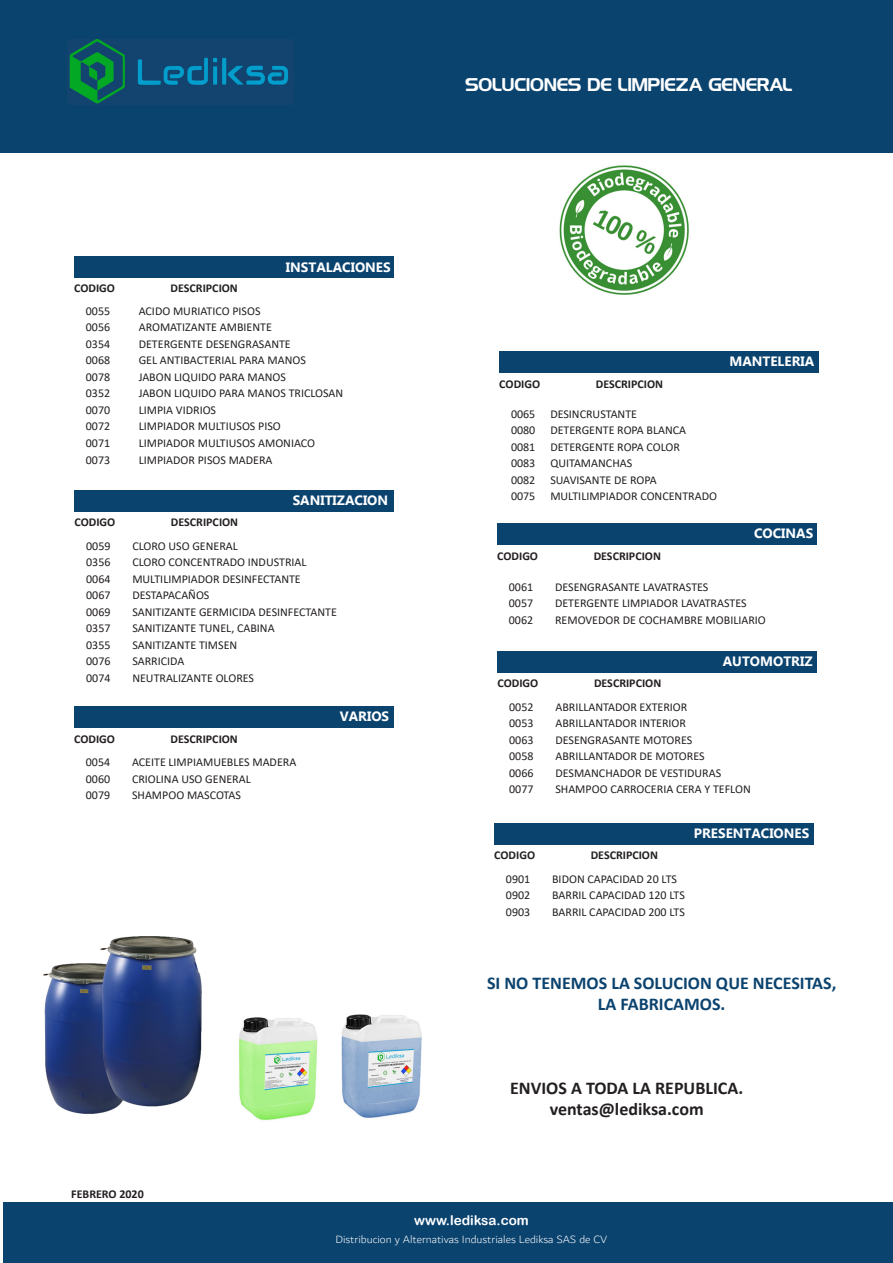
<style>
.page{position:relative;width:893px;height:1263px;background:#fff}
.page>*{position:absolute;margin:0;border:0;box-sizing:border-box;transform-origin:0 0}
.t1{font:67.5px "Myriad Pro";color:#fff}
.t2{font:700 18px/21px "Calibri";color:#0b436f;text-align:center}
.t3{font:700 18px "Calibri";color:#231f20}
.t4{font:16.5px "Highland Gothic FLF";color:#fff}
.t5{font:700 13.5px "Microsoft Tai Le";color:#fff}
.t6{font:13.5px "Arial Rounded MT Bold";color:#fff}
.t7{font:12px "Calibri";color:#231f20}
.t8{font:700 12px "Calibri";color:#231f20}
.t9{font:300 11.4px "Dubai";color:#fff}
</style>
<div class="page">
<div style="left:0;top:0;width:893px;height:153px;background:#0b436f"></div>
<img style="left:69px;top:39px;width:219px;height:65px">
<div style="left:4px;top:1202px;width:889px;height:61px;background:#0b436f"></div>
<div style="left:74px;top:257px;width:320px;height:21px;background:#0b436f"></div>
<div style="left:497px;top:523px;width:320px;height:22px;background:#0b436f"></div>
<div style="left:500px;top:351px;width:319px;height:21px;background:#0b436f"></div>
<div style="left:75px;top:490px;width:319px;height:21px;background:#0b436f"></div>
<img style="left:559px;top:165px;width:130px;height:130px">
<img style="left:341px;top:1014px;width:81px;height:104px">
<img style="left:239px;top:1017px;width:79px;height:104px">
<div style="left:498px;top:651px;width:319px;height:21px;background:#0b436f"></div>
<div style="left:74px;top:706px;width:320px;height:22px;background:#0b436f"></div>
<div style="left:495px;top:823px;width:319px;height:21px;background:#0b436f"></div>
<img style="left:44px;top:936px;width:158px;height:178px">
<h1 class="t1" style="left:468px;top:51px;width:362px">Vision &amp; Plan</h1>
<h3 class="t4" style="left:465px;top:73px;width:329px">SOLUCIONES DE LIMPIEZA GENERAL</h3>
<p class="t5" style="left:286px;top:259px;width:106px">INSTALACIONES</p>
<p class="t8" style="left:74px;top:279px;width:42px">CODIGO</p>
<p class="t8" style="left:171px;top:279px;width:69px">DESCRIPCION</p>
<p class="t7" style="left:86px;top:303px;width:26px">0055</p>
<p class="t7" style="left:86px;top:319px;width:26px">0056</p>
<p class="t7" style="left:86px;top:336px;width:26px">0354</p>
<p class="t7" style="left:86px;top:352px;width:26px">0068</p>
<p class="t7" style="left:86px;top:369px;width:26px">0078</p>
<p class="t7" style="left:86px;top:385px;width:26px">0352</p>
<p class="t7" style="left:86px;top:402px;width:26px">0070</p>
<p class="t7" style="left:86px;top:418px;width:26px">0072</p>
<p class="t7" style="left:86px;top:435px;width:26px">0071</p>
<p class="t7" style="left:86px;top:451px;width:26px">0073</p>
<p class="t7" style="left:139px;top:303px;width:123px">ACIDO MURIATICO PISOS</p>
<p class="t7" style="left:139px;top:319px;width:135px">AROMATIZANTE AMBIENTE</p>
<p class="t7" style="left:139px;top:336px;width:154px">DETERGENTE DESENGRASANTE</p>
<p class="t7" style="left:139px;top:352px;width:169px">GEL ANTIBACTERIAL PARA MANOS</p>
<p class="t7" style="left:139px;top:369px;width:149px">JABON LIQUIDO PARA MANOS</p>
<p class="t7" style="left:139px;top:385px;width:206px">JABON LIQUIDO PARA MANOS TRICLOSAN</p>
<p class="t7" style="left:139px;top:402px;width:79px">LIMPIA VIDRIOS</p>
<p class="t7" style="left:139px;top:418px;width:144px">LIMPIADOR MULTIUSOS PISO</p>
<p class="t7" style="left:139px;top:435px;width:178px">LIMPIADOR MULTIUSOS AMONIACO</p>
<p class="t7" style="left:139px;top:451px;width:135px">LIMPIADOR PISOS MADERA</p>
<p class="t5" style="left:293px;top:492px;width:97px">SANITIZACION</p>
<p class="t8" style="left:74px;top:514px;width:42px">CODIGO</p>
<p class="t8" style="left:171px;top:514px;width:69px">DESCRIPCION</p>
<p class="t7" style="left:86px;top:537px;width:26px">0059</p>
<p class="t7" style="left:86px;top:554px;width:26px">0356</p>
<p class="t7" style="left:86px;top:570px;width:26px">0064</p>
<p class="t7" style="left:86px;top:587px;width:26px">0067</p>
<p class="t7" style="left:86px;top:603px;width:26px">0069</p>
<p class="t7" style="left:86px;top:620px;width:26px">0357</p>
<p class="t7" style="left:86px;top:636px;width:26px">0355</p>
<p class="t7" style="left:86px;top:653px;width:26px">0076</p>
<p class="t7" style="left:86px;top:669px;width:26px">0074</p>
<p class="t7" style="left:132px;top:537px;width:107px">CLORO USO GENERAL</p>
<p class="t7" style="left:132px;top:554px;width:176px">CLORO CONCENTRADO INDUSTRIAL</p>
<p class="t7" style="left:132px;top:570px;width:170px">MULTILIMPIADOR DESINFECTANTE</p>
<p class="t7" style="left:132px;top:587px;width:79px">DESTAPACAÑOS</p>
<p class="t7" style="left:132px;top:603px;width:206px">SANITIZANTE GERMICIDA DESINFECTANTE</p>
<p class="t7" style="left:132px;top:620px;width:144px">SANITIZANTE TUNEL, CABINA</p>
<p class="t7" style="left:132px;top:636px;width:106px">SANITIZANTE TIMSEN</p>
<p class="t7" style="left:132px;top:653px;width:54px">SARRICIDA</p>
<p class="t7" style="left:132px;top:669px;width:123px">NEUTRALIZANTE OLORES</p>
<p class="t8" style="left:74px;top:730px;width:42px">CODIGO</p>
<p class="t8" style="left:171px;top:730px;width:69px">DESCRIPCION</p>
<p class="t7" style="left:86px;top:754px;width:26px">0054</p>
<p class="t7" style="left:86px;top:770px;width:26px">0060</p>
<p class="t7" style="left:86px;top:787px;width:26px">0079</p>
<p class="t7" style="left:132px;top:754px;width:166px">ACEITE LIMPIAMUEBLES MADERA</p>
<p class="t7" style="left:132px;top:770px;width:120px">CRIOLINA USO GENERAL</p>
<p class="t7" style="left:132px;top:787px;width:110px">SHAMPOO MASCOTAS</p>
<p class="t5" style="left:340px;top:709px;width:51px">VARIOS</p>
<p class="t8" style="left:499px;top:375px;width:42px">CODIGO</p>
<p class="t8" style="left:596px;top:375px;width:69px">DESCRIPCION</p>
<p class="t7" style="left:511px;top:406px;width:26px">0065</p>
<p class="t7" style="left:511px;top:422px;width:26px">0080</p>
<p class="t7" style="left:511px;top:439px;width:26px">0081</p>
<p class="t7" style="left:511px;top:455px;width:26px">0083</p>
<p class="t7" style="left:511px;top:472px;width:26px">0082</p>
<p class="t7" style="left:511px;top:488px;width:26px">0075</p>
<p class="t7" style="left:550px;top:406px;width:88px">DESINCRUSTANTE</p>
<p class="t7" style="left:550px;top:422px;width:137px">DETERGENTE ROPA BLANCA</p>
<p class="t7" style="left:550px;top:439px;width:131px">DETERGENTE ROPA COLOR</p>
<p class="t7" style="left:550px;top:455px;width:83px">QUITAMANCHAS</p>
<p class="t7" style="left:550px;top:472px;width:108px">SUAVISANTE DE ROPA</p>
<p class="t7" style="left:550px;top:488px;width:168px">MULTILIMPIADOR CONCENTRADO</p>
<p class="t5" style="left:729px;top:353px;width:86px">MANTELERIA</p>
<p class="t5" style="left:754px;top:526px;width:61px">COCINAS</p>
<p class="t8" style="left:497px;top:547px;width:42px">CODIGO</p>
<p class="t8" style="left:594px;top:547px;width:69px">DESCRIPCION</p>
<p class="t7" style="left:509px;top:578px;width:26px">0061</p>
<p class="t7" style="left:509px;top:595px;width:26px">0057</p>
<p class="t7" style="left:509px;top:611px;width:26px">0062</p>
<p class="t7" style="left:555px;top:578px;width:155px">DESENGRASANTE LAVATRASTES</p>
<p class="t7" style="left:555px;top:595px;width:193px">DETERGENTE LIMPIADOR LAVATRASTES</p>
<p class="t7" style="left:555px;top:611px;width:212px">REMOVEDOR DE COCHAMBRE MOBILIARIO</p>
<p class="t5" style="left:723px;top:653px;width:91px">AUTOMOTRIZ</p>
<p class="t8" style="left:497px;top:675px;width:42px">CODIGO</p>
<p class="t8" style="left:594px;top:675px;width:69px">DESCRIPCION</p>
<p class="t7" style="left:509px;top:698px;width:26px">0052</p>
<p class="t7" style="left:509px;top:715px;width:26px">0053</p>
<p class="t7" style="left:509px;top:731px;width:26px">0063</p>
<p class="t7" style="left:509px;top:748px;width:26px">0058</p>
<p class="t7" style="left:509px;top:764px;width:26px">0066</p>
<p class="t7" style="left:509px;top:781px;width:26px">0077</p>
<p class="t7" style="left:555px;top:698px;width:133px">ABRILLANTADOR EXTERIOR</p>
<p class="t7" style="left:555px;top:715px;width:132px">ABRILLANTADOR INTERIOR</p>
<p class="t7" style="left:555px;top:731px;width:138px">DESENGRASANTE MOTORES</p>
<p class="t7" style="left:555px;top:748px;width:151px">ABRILLANTADOR DE MOTORES</p>
<p class="t7" style="left:555px;top:764px;width:167px">DESMANCHADOR DE VESTIDURAS</p>
<p class="t7" style="left:555px;top:781px;width:197px">SHAMPOO CARROCERIA CERA Y TEFLON</p>
<p class="t8" style="left:494px;top:847px;width:42px">CODIGO</p>
<p class="t8" style="left:591px;top:847px;width:69px">DESCRIPCION</p>
<p class="t7" style="left:506px;top:870px;width:26px">0901</p>
<p class="t7" style="left:506px;top:887px;width:26px">0902</p>
<p class="t7" style="left:506px;top:903px;width:26px">0903</p>
<p class="t7" style="left:552px;top:870px;width:126px">BIDON CAPACIDAD 20 LTS</p>
<p class="t7" style="left:552px;top:887px;width:134px">BARRIL CAPACIDAD 120 LTS</p>
<p class="t7" style="left:552px;top:903px;width:134px">BARRIL CAPACIDAD 200 LTS</p>
<p class="t5" style="left:694px;top:825px;width:117px">PRESENTACIONES</p>
<p class="t2" style="left:487px;top:972px;width:351px">SI NO TENEMOS LA SOLUCION QUE NECESITAS,<br>LA FABRICAMOS.</p>
<p class="t3" style="left:510px;top:1075px;width:235px">ENVIOS A TODA LA REPUBLICA.</p>
<p class="t3" style="left:550px;top:1096px;width:155px">ventas@lediksa.com</p>
<p class="t8" style="left:71px;top:1186px;width:74px">FEBRERO 2020</p>
<p class="t6" style="left:414px;top:1212px;width:116px">www.lediksa.com</p>
<p class="t9" style="left:335px;top:1231px;width:273px">Distribucion y Alternativas Industriales Lediksa SAS de CV</p>
</div>
